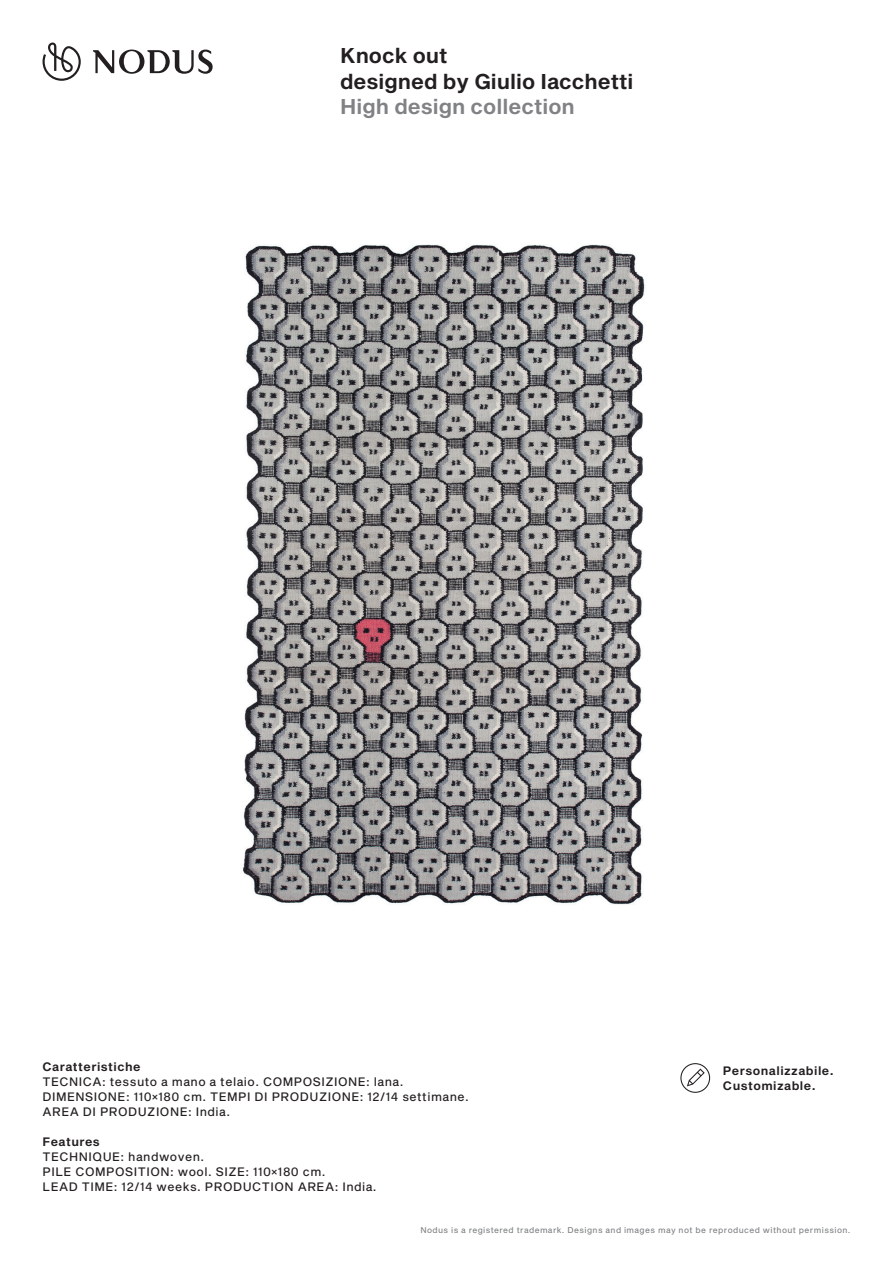
<style>
.page{position:relative;width:893px;height:1263px;background:#fff}
.page>*{position:absolute;margin:0;border:0;box-sizing:border-box;transform-origin:0 0}
.t1{font:21px/25.5px "Sequel Sans Semi Bold Body";color:#231f20}
.t2{font:21px "Sequel Sans Semi Bold Body";color:#808285}
.t3{font:12px/15px "Sequel Sans Roman Body";letter-spacing:.04em;color:#231f20}
.t4{font:12px/15px "Sequel Sans Semi Bold Body";letter-spacing:.04em;color:#231f20}
.t5{font:8.25px "Sequel Sans Roman Body";letter-spacing:.05em;color:#808285}
</style>
<div class="page">
<img style="left:243px;top:244px;width:402px;height:661px">
<svg style="left:43px;top:43px;width:38px;height:38px"></svg>
<svg style="left:93px;top:50px;width:120px;height:24px"></svg>
<svg style="left:680px;top:1063px;width:30px;height:30px"></svg>
<h1 class="t1" style="left:340px;top:44px;width:295px">Knock out<br>designed by Giulio Iacchetti</h1>
<h1 class="t2" style="left:340px;top:92px;width:236px">High design collection</h1>
<p class="t4" style="left:43px;top:1059px;width:100px">Caratteristiche</p>
<p class="t3" style="left:43px;top:1074px;width:428px">TECNICA: tessuto a mano a telaio. COMPOSIZIONE: lana.<br>DIMENSIONE: 110×180 cm. TEMPI DI PRODUZIONE: 12/14 settimane.<br>AREA DI PRODUZIONE: India.</p>
<p class="t4" style="left:43px;top:1134px;width:59px">Features</p>
<p class="t3" style="left:43px;top:1149px;width:336px">TECHNIQUE: handwoven.<br>PILE COMPOSITION: wool. SIZE: 110×180 cm.<br>LEAD TIME: 12/14 weeks. PRODUCTION AREA: India.</p>
<p class="t4" style="left:723px;top:1063px;width:112px">Personalizzabile.<br>Customizable.</p>
<p class="t5" style="left:420px;top:1224px;width:432px">Nodus is a registered trademark. Designs and images may not be reproduced without permission.</p>
</div>
